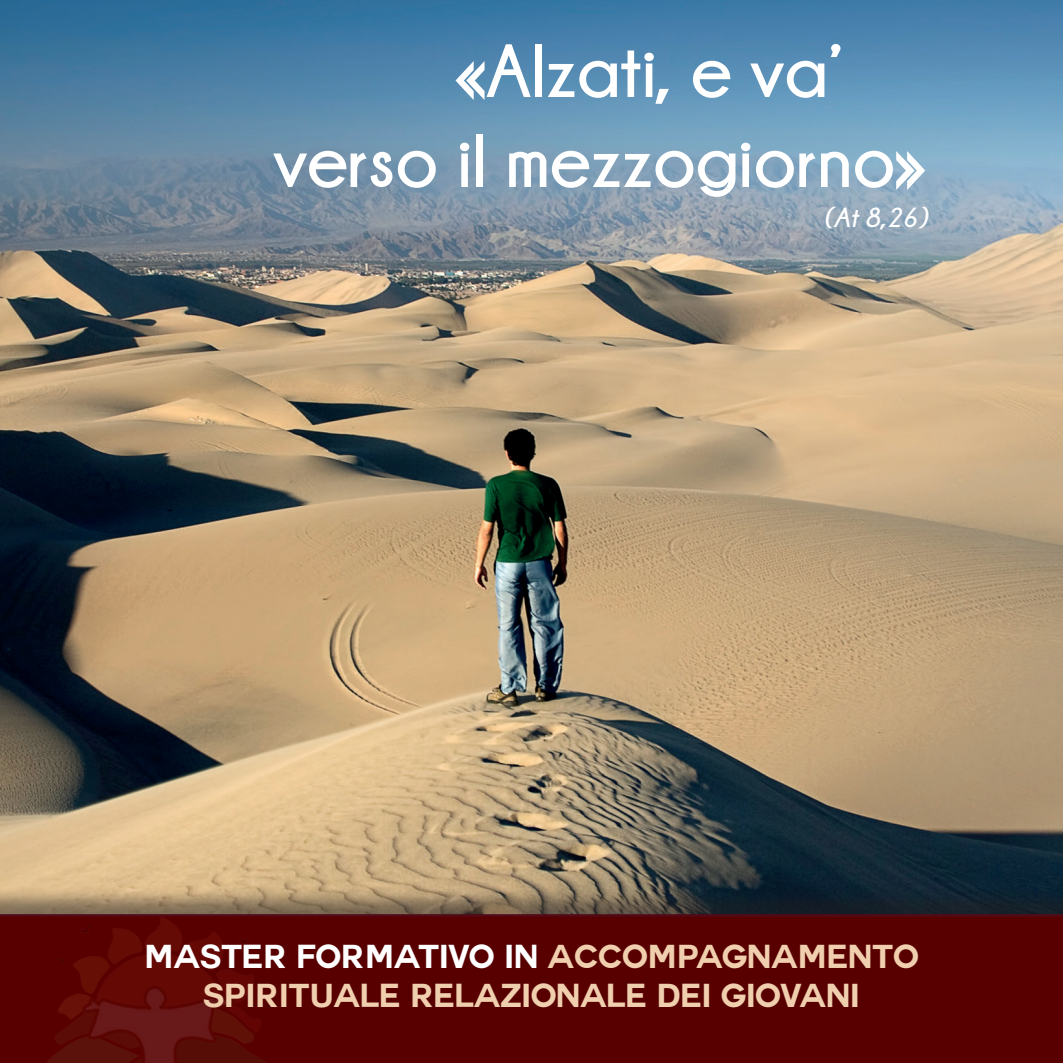
<style>
.page{position:relative;width:1063px;height:1063px;background:#fff}
.page>*{position:absolute;margin:0;border:0;box-sizing:border-box;transform-origin:0 0}
.t1{font:700 75px/90px "Champagne&Limousines";color:#fff}
.t2{font:700 32.5px/39px "Couture";color:#f0cfaf;text-align:center}
.t3{font:italic 700 27.5px "Champagne&Limousines";color:#fff}
.s1{color:#fff}
</style>
<div class="page">
<img style="left:0;top:0;width:1063px;height:886px">
<div style="left:0;top:886px;width:1063px;height:177px;background:#231f20;opacity:.5"></div>
<div style="left:341px;top:914px;width:722px;height:149px;background:#580000"></div>
<img style="left:0;top:914px;width:341px;height:149px">
<h1 class="t1" style="left:273px;top:25px;width:655px;text-indent:180px">«Alzati, e va’ verso il mezzogiorno»</h1>
<p class="t3" style="left:824px;top:202px;width:105px">(At 8,26)</p>
<p class="t2" style="left:144px;top:937px;width:776px"><span class="s1">MASTER FORMATIVO IN</span> ACCOMPAGNAMENTO<br>SPIRITUALE RELAZIONALE DEI GIOVANI</p>
</div>
